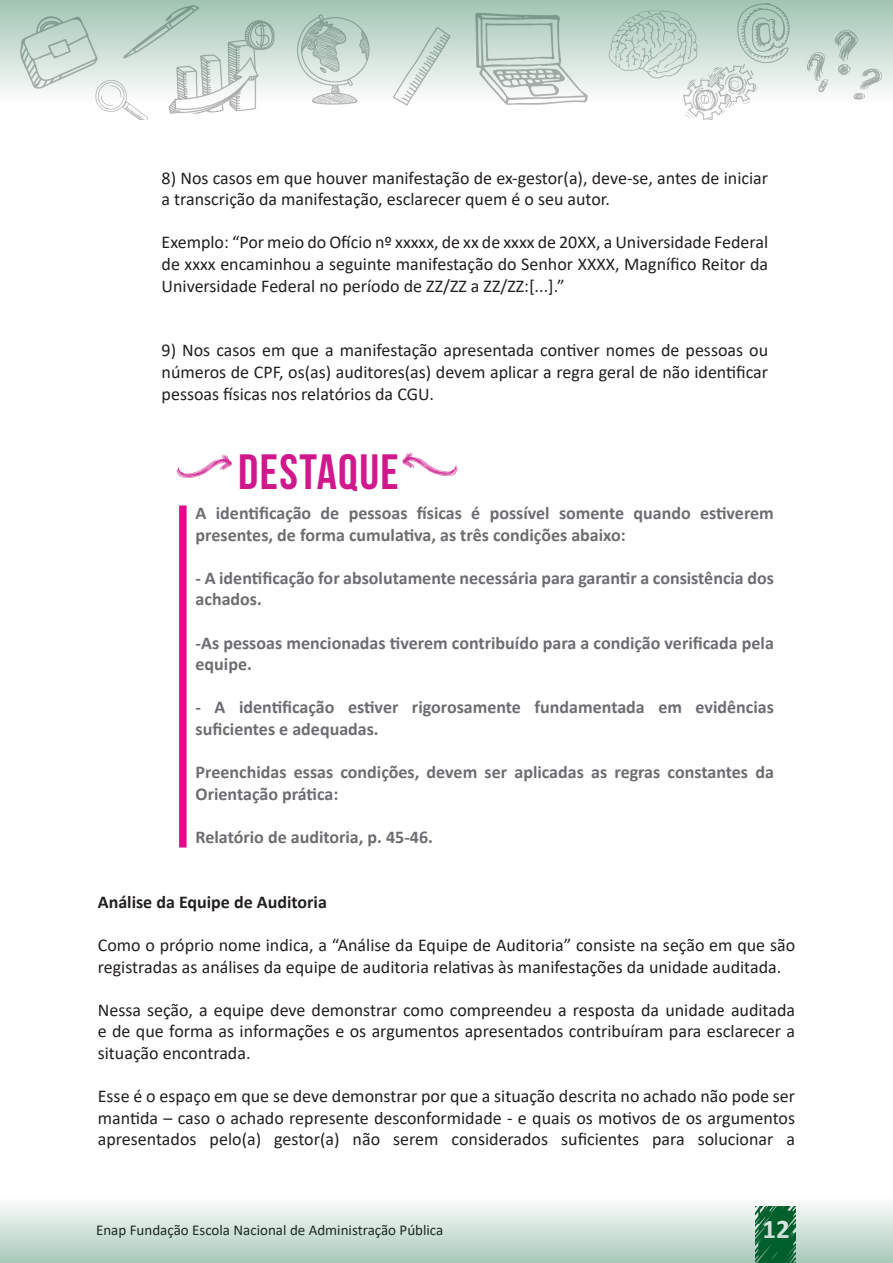
<style>
.page{position:relative;width:893px;height:1263px;background:#fff}
.page>*{position:absolute;margin:0;border:0;box-sizing:border-box;transform-origin:0 0}
.t1{font:49.5px "Bebas Neue";letter-spacing:.03em;color:#d0188c}
.t2{font:700 27px "Calibri";color:#fff}
.texto{font:18px/21.6px "Calibri";color:#231f20;text-align:justify}
.Bullets_marcação_II{font:18px/21.6px "Calibri";color:#231f20;text-align:justify}
.Destaque_texto{font:700 18px/21.6px "Calibri";color:#6c6d70}
.texto-2{font:700 18px "Calibri";color:#231f20}
.t3{font:15px "Calibri";color:#231f20}
</style>
<div class="page">
<svg style="left:0;top:0;width:893px;height:120px"></svg>
<svg style="left:0;top:1205px;width:893px;height:58px;background:#c5dad0"></svg>
<div style="left:179px;top:505px;width:8px;height:342px;background:#ed028c"></div>
<p class="Bullets_marcação_II" style="left:162px;top:166px;width:608px">8) Nos casos em que houver manifestação de ex-gestor(a), deve-se, antes de iniciar a transcrição da manifestação, esclarecer quem é o seu autor.</p>
<p class="Bullets_marcação_II" style="left:162px;top:231px;width:608px">Exemplo: “Por meio do Ofício nº xxxxx, de xx de xxxx de 20XX, a Universidade Federal de xxxx encaminhou a seguinte manifestação do Senhor XXXX, Magnífico Reitor da Universidade Federal no período de ZZ/ZZ a ZZ/ZZ:[...].”</p>
<p class="Bullets_marcação_II" style="left:162px;top:339px;width:608px">9) Nos casos em que a manifestação apresentada contiver nomes de pessoas ou números de CPF, os(as) auditores(as) devem aplicar a regra geral de não identificar pessoas físicas nos relatórios da CGU.</p>
<p class="t1" style="left:177px;top:444px;width:223px"><sup>h,</sup> DESTAQUE</p>
<p class="Destaque_texto" style="left:196px;top:502px;width:580px">A identificação de pessoas físicas é possível somente quando estiverem presentes, de forma cumulativa, as três condições abaixo:</p>
<p class="Destaque_texto" style="left:196px;top:567px;width:580px">- A identificação for absolutamente necessária para garantir a consistência dos achados.</p>
<p class="Destaque_texto" style="left:196px;top:632px;width:580px">-As pessoas mencionadas tiverem contribuído para a condição verificada pela equipe.</p>
<p class="Destaque_texto" style="left:196px;top:696px;width:580px">- A identificação estiver rigorosamente fundamentada em evidências suficientes e adequadas.</p>
<p class="Destaque_texto" style="left:196px;top:761px;width:580px">Preenchidas essas condições, devem ser aplicadas as regras constantes da<br>Orientação prática:</p>
<p class="Destaque_texto" style="left:196px;top:826px;width:239px">Relatório de auditoria, p. 45-46.</p>
<p class="texto-2" style="left:98px;top:889px;width:231px">Análise da Equipe de Auditoria</p>
<p class="texto" style="left:98px;top:934px;width:699px">Como o próprio nome indica, a “Análise da Equipe de Auditoria” consiste na seção em que são registradas as análises da equipe de auditoria relativas às manifestações da unidade auditada.</p>
<p class="texto" style="left:98px;top:998px;width:699px">Nessa seção, a equipe deve demonstrar como compreendeu a resposta da unidade auditada e de que forma as informações e os argumentos apresentados contribuíram para esclarecer a situação encontrada.</p>
<p class="texto" style="left:98px;top:1085px;width:699px">Esse é o espaço em que se deve demonstrar por que a situação descrita no achado não pode ser mantida – caso o achado represente desconformidade - e quais os motivos de os argumentos apresentados pelo(a) gestor(a) não serem considerados suficientes para solucionar a</p>
<p class="t3" style="left:96px;top:1220px;width:349px">Enap Fundação Escola Nacional de Administração Pública</p>
<h2 class="t2" style="left:763px;top:1210px;width:29px">12</h2>
</div>
